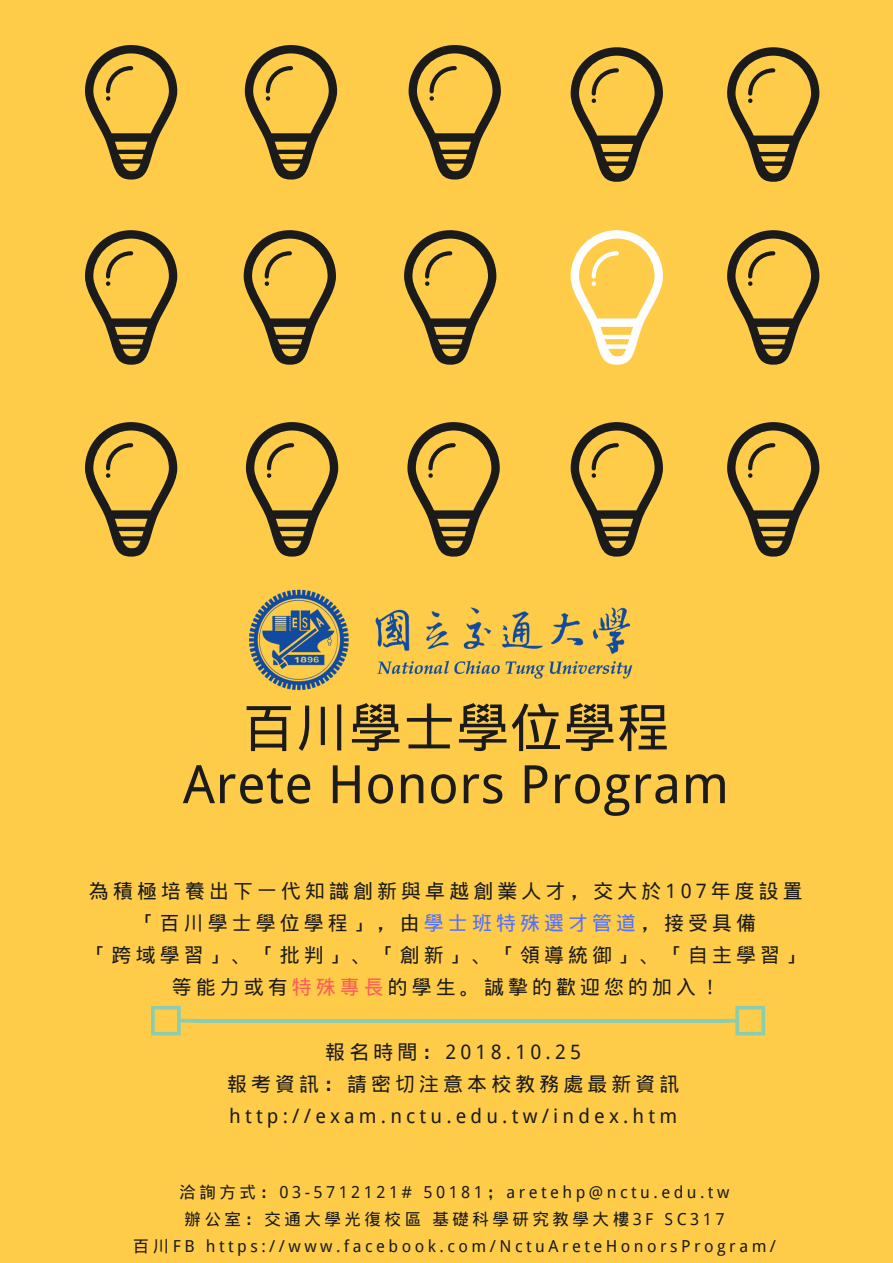
<style>
.page{position:relative;width:893px;height:1263px;background:#ffcc49}
.page>*{position:absolute;margin:0;border:0;box-sizing:border-box;transform-origin:0 0}
.t1{font:52.95px/56.8px "Wen Quan Yi Micro Hei";letter-spacing:.01em;color:#1b1b1b;text-align:center}
.t2{font:19.88px/32.1px "Wen Quan Yi Micro Hei";letter-spacing:.21em;color:#1b1b1b;text-align:center}
.t3{font:16.58px/27px "Wen Quan Yi Micro Hei";letter-spacing:.21em;color:#1b1b1b;text-align:center}
.s1{color:#5271ff}
.s2{color:#ff5c5c}
</style>
<div class="page">
<svg style="left:85px;top:45px;width:92px;height:135px"></svg>
<svg style="left:245px;top:45px;width:92px;height:135px"></svg>
<svg style="left:409px;top:45px;width:92px;height:135px"></svg>
<svg style="left:571px;top:47px;width:92px;height:135px"></svg>
<svg style="left:85px;top:230px;width:92px;height:135px"></svg>
<svg style="left:244px;top:230px;width:92px;height:135px"></svg>
<svg style="left:571px;top:230px;width:92px;height:135px"></svg>
<svg style="left:404px;top:230px;width:92px;height:135px"></svg>
<svg style="left:85px;top:422px;width:92px;height:135px"></svg>
<svg style="left:246px;top:422px;width:92px;height:120px"></svg>
<svg style="left:407px;top:422px;width:93px;height:120px"></svg>
<svg style="left:571px;top:422px;width:92px;height:120px"></svg>
<svg style="left:727px;top:47px;width:92px;height:135px"></svg>
<svg style="left:727px;top:230px;width:92px;height:135px"></svg>
<svg style="left:727px;top:422px;width:92px;height:135px"></svg>
<img style="left:249px;top:542px;width:386px;height:149px">
<hr style="left:194px;top:1019px;width:532px;height:4px;background:#8ccdb0">
<svg style="left:724px;top:1006px;width:41px;height:29px"></svg>
<svg style="left:151px;top:1006px;width:44px;height:29px"></svg>
<h1 class="t1" style="left:183px;top:699px;width:548px">百川學士學位學程<br>Arete Honors Program</h1>
<p class="t2" style="left:88px;top:875px;width:718px">為積極培養出下一代知識創新與卓越創業人才，交大於107年度設置「百川學士學位學程」，由<span class="s1">學士班特殊選才管道</span>，接受具備<br>「跨域學習」、「批判」、「創新」、「領導統御」、「自主學習」等能力或有<span class="s2">特殊專長</span>的學生。誠摯的歡迎您的加入！</p>
<p class="t2" style="left:227px;top:1036px;width:454px">報名時間：2018.10.25<br>報考資訊：請密切注意本校教務處最新資訊http://exam.nctu.edu.tw/index.htm</p>
<p class="t3" style="left:133px;top:1178px;width:645px">洽詢方式：03-5712121# 50181；aretehp@nctu.edu.tw<br>辦公室：交通大學光復校區 基礎科學研究教學大樓3F SC317<br>百川FB https://www.facebook.com/NctuAreteHonorsProgram/</p>
</div>
